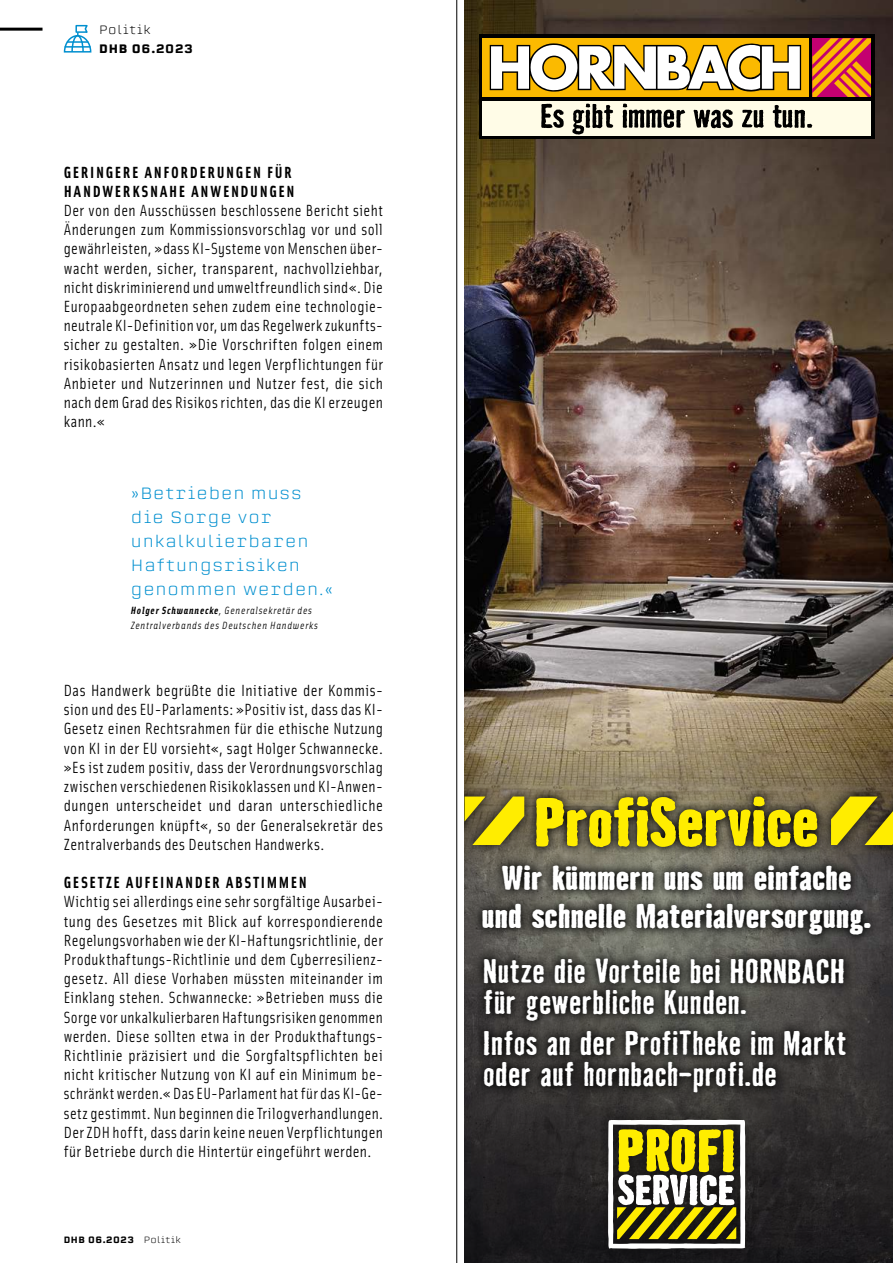
<style>
.page{position:relative;width:893px;height:1263px;background:#fff}
.page>*{position:absolute;margin:0;border:0;box-sizing:border-box;transform-origin:0 0}
.t1{font:700 63.45px "Bad House Hornbach Super";letter-spacing:-.015em;color:#ffed00}
.t2{font:700 31.35px/31.3px "Bad House Hornbach";letter-spacing:.005em;color:#fff;scale:.96 1}
.t3{font:700 31.35px/38.1px "Bad House Hornbach Super";letter-spacing:-.005em;color:#fff;text-align:center}
.t4{font:16.2px/19.2px "Solex OT";letter-spacing:.025em;color:#000;text-align:justify}
.t5{font:700 16.2px/19.2px "Solex OT";letter-spacing:.1em;color:#000}
.t6{font:300 16.2px/24px "Erbaum";letter-spacing:.06em;color:#008fcf}
.t7{font:300 12px/19.2px "Erbaum";letter-spacing:.06em;color:#000}
.t8{font:italic 10.5px/14.4px "Solex OT";letter-spacing:.075em;color:#000}
.t9{font:500 9px "Erbaum";letter-spacing:.06em;color:#000}
.s1{font-weight:700}
.s2{font-weight:500}
.s3{font-weight:300}
</style>
<div class="page">
<img style="left:465px;top:0;width:428px;height:684px">
<img style="left:465px;top:684px;width:428px;height:76px">
<svg style="left:465px;top:760px;width:428px;height:503px;background:#3b3632"></svg>
<div style="left:479px;top:35px;width:396px;height:104px;background:#000"></div>
<div style="left:482px;top:38px;width:327px;height:59px;background:#fbba00"></div>
<svg style="left:812px;top:38px;width:59px;height:59px;background:#e26532"></svg>
<div style="left:482px;top:101px;width:389px;height:35px;background:#fffce7"></div>
<svg style="left:490px;top:43px;width:311px;height:49px"></svg>
<svg style="left:541px;top:103px;width:23px;height:25px"></svg>
<svg style="left:572px;top:103px;width:41px;height:32px"></svg>
<svg style="left:622px;top:103px;width:63px;height:25px"></svg>
<svg style="left:694px;top:109px;width:39px;height:19px"></svg>
<svg style="left:742px;top:109px;width:22px;height:19px"></svg>
<svg style="left:773px;top:105px;width:39px;height:23px"></svg>
<svg style="left:472px;top:856px;width:409px;height:88px;background:#45453f"></svg>
<div style="left:594px;top:1105px;width:166px;height:158px;background:#000;opacity:.75"></div>
<svg style="left:608px;top:1120px;width:137px;height:129px"></svg>
<svg style="left:474px;top:948px;width:381px;height:154px;background:#343330"></svg>
<svg style="left:526px;top:787px;width:301px;height:70px;background:#4a4639"></svg>
<div style="left:465px;top:785px;width:71px;height:71px;background:#000;opacity:.75"></div>
<svg style="left:465px;top:796px;width:59px;height:49px;background:#ab9e21"></svg>
<div style="left:819px;top:785px;width:74px;height:71px;background:#000;opacity:.75"></div>
<svg style="left:831px;top:796px;width:62px;height:49px;background:#a5981a"></svg>
<svg style="left:63px;top:24px;width:29px;height:29px"></svg>
<hr style="left:0;top:28px;width:43px;height:3px;background:#000">
<hr style="left:456px;top:0;width:1px;height:1263px;background:#000">
<p class="t7" style="left:99px;top:19px;width:95px">Politik<br><span class="s1">DHB 0</span><span class="s2">6.2023</span></p>
<p class="t5" style="left:64px;top:162px;width:232px">GERINGERE ANFORDERUNGEN FÜR<br>HANDWERKSNAHE ANWENDUNGEN</p>
<p class="t4" style="left:64px;top:200px;width:321px">Der von den Ausschüssen beschlossene Bericht sieht Änderungen zum Kommissionsvorschlag vor und soll gewährleisten, »dass KI-Systeme von Menschen über&shy;wacht werden, sicher, transparent, nachvollziehbar, nicht diskriminierend und umweltfreundlich sind«. Die Europaabgeordneten sehen zudem eine technologie&shy;neutrale KI-Definition vor, um das Regelwerk zukunfts&shy;sicher zu gestalten. »Die Vorschriften folgen einem risikobasierten Ansatz und legen Verpflichtungen für Anbieter und Nutzerinnen und Nutzer fest, die sich nach dem Grad des Risikos richten, das die KI erzeugen kann.«</p>
<p class="t6" style="left:131px;top:481px;width:204px">»Betrieben muss die Sorge vor unkalkulierbaren<br>Haftungsrisiken genommen werden.«</p>
<p class="t8" style="left:131px;top:603px;width:189px"><span class="s1">Holger Schwannecke</span>, Generalsekretär des<br>Zentralverbands des Deutschen Handwerks</p>
<p class="t4" style="left:64px;top:680px;width:321px;text-align:left">Das Handwerk begrüßte die Initiative der Kommis&shy;sion und des EU-Parlaments: »Positiv ist, dass das KI-Gesetz einen Rechtsrahmen für die ethische Nutzung von KI in der EU vorsieht«, sagt Holger Schwannecke. »Es ist zudem positiv, dass der Verordnungsvorschlag zwischen verschiedenen Risikoklassen und KI-Anwen&shy;dungen unterscheidet und daran unterschiedliche Anforderungen knüpft«, so der Generalsekretär des Zentralverbands des Deutschen Handwerks.</p>
<p class="t5" style="left:64px;top:872px;width:245px">GESETZE AUFEINANDER ABSTIMMEN</p>
<p class="t4" style="left:64px;top:891px;width:321px">Wichtig sei allerdings eine sehr sorgfältige Ausarbei&shy;tung des Gesetzes mit Blick auf korrespondierende Regelungsvorhaben wie der KI-Haftungsrichtlinie, der Produkthaftungs-Richtlinie und dem Cyberresilienz&shy;gesetz. All diese Vorhaben müssten miteinander im Einklang stehen. Schwannecke: »Betrieben muss die Sorge vor unkalkulierbaren Haftungsrisiken genommen werden. Diese sollten etwa in der Produkthaftungs-Richtlinie präzisiert und die Sorgfaltspflichten bei nicht kritischer Nutzung von KI auf ein Minimum be&shy;schränkt werden.« Das EU-Parlament hat für das KI-Ge&shy;setz gestimmt. Nun beginnen die Trilogverhandlungen.<br>Der ZDH hofft, dass darin keine neuen Verpflichtungen für Betriebe durch die Hintertür eingeführt werden.</p>
<p class="t9" style="left:64px;top:1234px;width:119px">DHB 06.2023 <span class="s3">Politik</span></p>
<h1 class="t1" style="left:534px;top:780px;width:286px">ProfiService</h1>
<h2 class="t3" style="left:482px;top:858px;width:391px">Wir kümmern uns um einfache und schnelle Materialversorgung.</h2>
<h2 class="t2" style="left:483px;top:954px;width:378px">Nutze die Vorteile bei HORNBACH für gewerbliche Kunden.</h2>
<h2 class="t2" style="left:483px;top:1026px;width:380px">Infos an der ProfiTheke im Markt oder auf hornbach-profi.de</h2>
</div>
